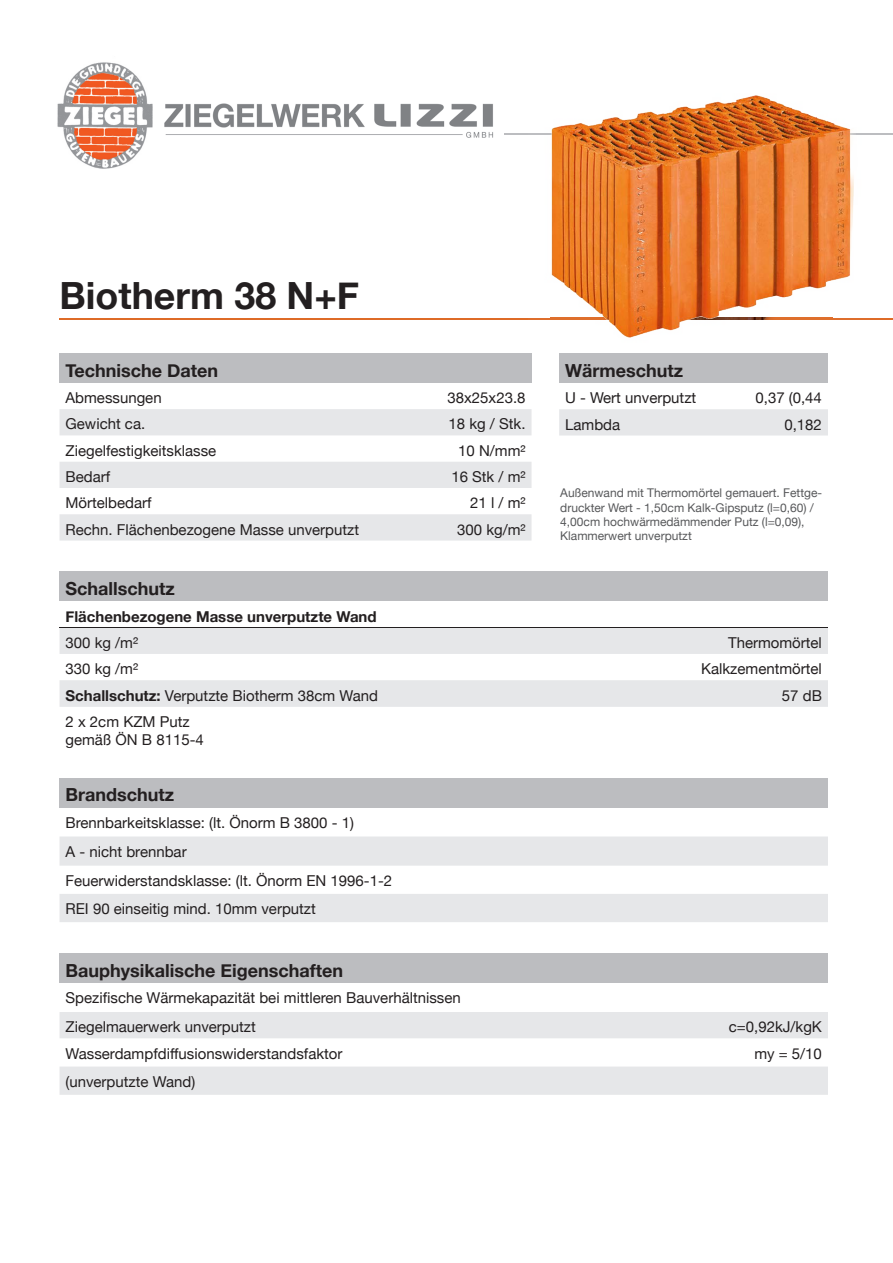
<style>
.page{position:relative;width:893px;height:1263px;background:#fff}
.page>*{position:absolute;margin:0;border:0;box-sizing:border-box;transform-origin:0 0}
.t1{font:700 37.5px "Helvetica Neue";color:#231f20}
.t2{font:700 18px "Helvetica Neue";color:#231f20}
.t3{font:15px/28.8px "Helvetica Neue";color:#231f20}
.t4{font:700 15px "Helvetica Neue";color:#231f20}
.t5{font:12px/14.4px "Helvetica Neue";color:#57585a}
.s1{font-weight:700}
</style>
<div class="page">
<img style="left:164px;top:103px;width:348px;height:35px">
<img style="left:57px;top:62px;width:96px;height:107px">
<hr style="left:504px;top:134px;width:389px;height:1px;background:#bcbdc0">
<hr style="left:60px;top:318px;width:833px;height:1px;background:#de6b27">
<div style="left:60px;top:353px;width:471px;height:30px;background:#bcbdc0"></div>
<svg style="left:60px;top:409px;width:471px;height:131px;fill:#e6e7e9"></svg>
<div style="left:559px;top:353px;width:269px;height:30px;background:#bcbdc0"></div>
<div style="left:559px;top:409px;width:269px;height:26px;background:#e6e7e9"></div>
<div style="left:60px;top:571px;width:768px;height:30px;background:#bcbdc0"></div>
<svg style="left:60px;top:628px;width:768px;height:79px;fill:#e6e7e9"></svg>
<hr style="left:60px;top:627px;width:527px;height:1px;background:#231f20">
<hr style="left:587px;top:627px;width:241px;height:1px;background:#231f20">
<div style="left:60px;top:778px;width:768px;height:29px;background:#bcbdc0"></div>
<svg style="left:60px;top:836px;width:768px;height:86px;fill:#e6e7e9"></svg>
<div style="left:60px;top:953px;width:768px;height:30px;background:#bcbdc0"></div>
<svg style="left:60px;top:1012px;width:768px;height:83px;fill:#e6e7e9"></svg>
<img style="left:529px;top:95px;width:341px;height:243px">
<h1 class="t1" style="left:60px;top:272px;width:301px">Biotherm 38 N+F</h1>
<p class="t2" style="left:66px;top:359px;width:154px">Technische Daten</p>
<p class="t3" style="left:66px;top:383px;width:98px">Abmessungen</p>
<p class="t3" style="left:447px;top:383px;width:80px">38x25x23.8</p>
<p class="t3" style="left:66px;top:409px;width:81px">Gewicht ca.</p>
<p class="t3" style="left:449px;top:409px;width:78px">18 kg / Stk.</p>
<p class="t3" style="left:66px;top:436px;width:152px">Ziegelfestigkeitsklasse</p>
<p class="t3" style="left:458px;top:436px;width:69px">10 N/mm²</p>
<p class="t3" style="left:66px;top:462px;width:46px">Bedarf</p>
<p class="t3" style="left:451px;top:462px;width:76px">16 Stk / m²</p>
<p class="t3" style="left:66px;top:488px;width:88px">Mörtelbedarf</p>
<p class="t3" style="left:470px;top:488px;width:57px">21 l / m²</p>
<p class="t3" style="left:66px;top:515px;width:295px">Rechn. Flächenbezogene Masse unverputzt</p>
<p class="t3" style="left:457px;top:515px;width:70px">300 kg/m²</p>
<p class="t2" style="left:565px;top:359px;width:119px">Wärmeschutz</p>
<p class="t3" style="left:565px;top:383px;width:133px">U - Wert unverputzt</p>
<p class="t3" style="left:755px;top:383px;width:68px">0,37 (0,44</p>
<p class="t3" style="left:565px;top:410px;width:57px">Lambda</p>
<p class="t3" style="left:784px;top:410px;width:39px">0,182</p>
<p class="t5" style="left:560px;top:486px;width:263px">Außenwand mit Thermomörtel gemauert. Fettge&shy;druckter Wert - 1,50cm Kalk-Gipsputz (l=0,60) / 4,00cm hochwärmedämmender Putz (l=0,09), Klammerwert unverputzt</p>
<p class="t2" style="left:66px;top:577px;width:111px">Schallschutz</p>
<p class="t4" style="left:66px;top:607px;width:313px">Flächenbezogene Masse unverputzte Wand</p>
<p class="t3" style="left:66px;top:628px;width:74px">300 kg /m²</p>
<p class="t3" style="left:728px;top:628px;width:95px">Thermomörtel</p>
<p class="t3" style="left:66px;top:654px;width:74px">330 kg /m²</p>
<p class="t3" style="left:701px;top:654px;width:122px">Kalkzementmörtel</p>
<p class="t3" style="left:66px;top:681px;width:314px"><span class="s1">Schallschutz:</span> Verputzte Biotherm 38cm Wand</p>
<p class="t3" style="left:782px;top:680px;width:42px">57 dB</p>
<p class="t3" style="left:66px;top:712px;width:140px;line-height:18px">2 x 2cm KZM Putz gemäß ÖN B 8115-4</p>
<p class="t2" style="left:66px;top:784px;width:110px">Brandschutz</p>
<p class="t3" style="left:66px;top:808px;width:328px">Brennbarkeitsklasse: (lt. Önorm B 3800 - 1)<br>A - nicht brennbar<br>Feuerwiderstandsklasse: (lt. Önorm EN 1996-1-2<br>REI 90 einseitig mind. 10mm verputzt</p>
<p class="t2" style="left:66px;top:959px;width:279px">Bauphysikalische Eigenschaften</p>
<p class="t3" style="left:66px;top:983px;width:397px">Spezifische Wärmekapazität bei mittleren Bauverhältnissen<br>Ziegelmauerwerk unverputzt</p>
<p class="t3" style="left:729px;top:1012px;width:95px">c=0,92kJ/kgK</p>
<p class="t3" style="left:66px;top:1039px;width:278px">Wasserdampfdiffusionswiderstandsfaktor</p>
<p class="t3" style="left:754px;top:1039px;width:69px">my = 5/10</p>
<p class="t3" style="left:66px;top:1067px;width:131px">(unverputzte Wand)</p>
</div>
